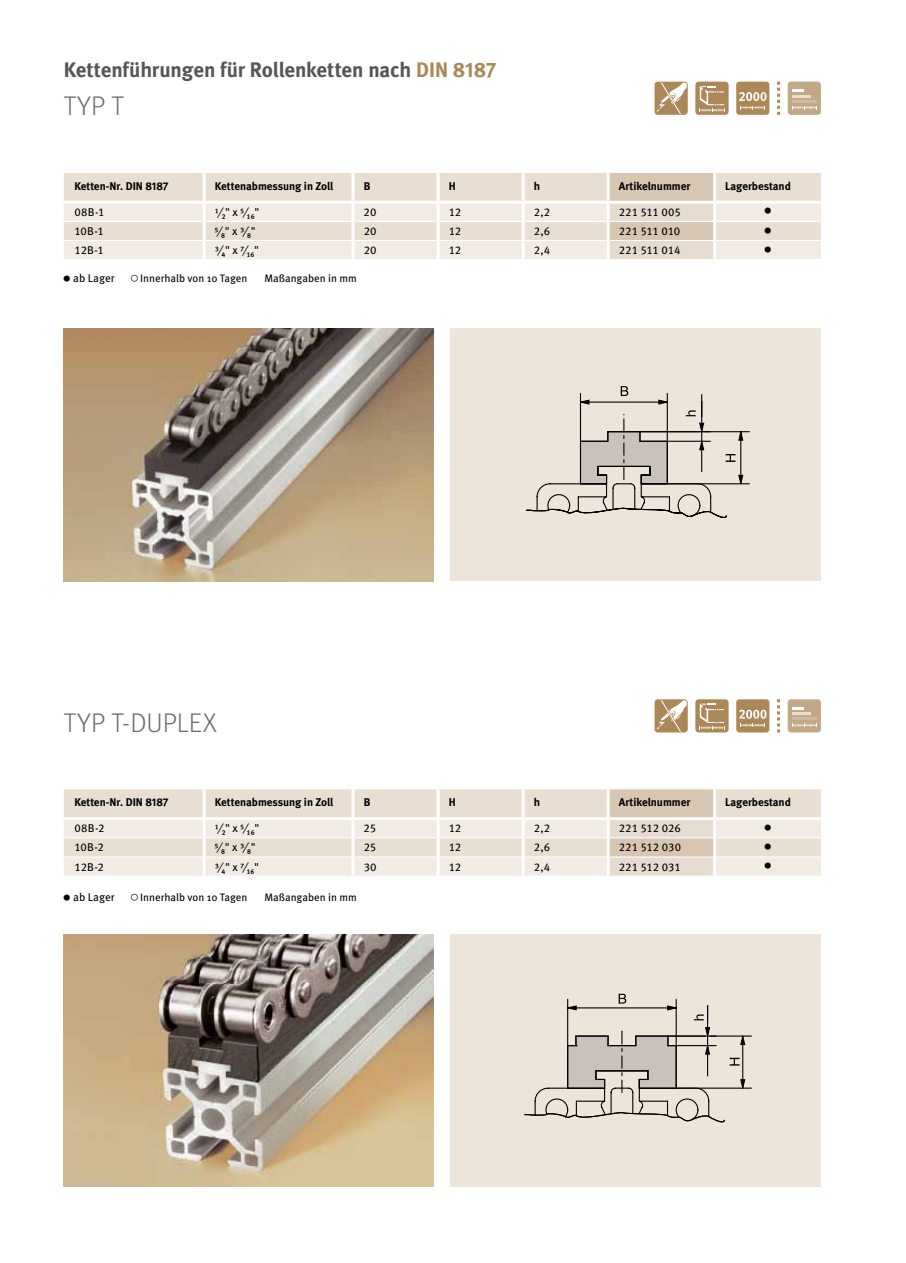
<style>
.page{position:relative;width:906px;height:1263px;background:#fff}
.page>*{position:absolute;margin:0;border:0;box-sizing:border-box;transform-origin:0 0}
.t1{font:300 27px "Meta";letter-spacing:.015em;color:#6e6e6e}
.t2{font:700 21px "Meta";letter-spacing:-.01em;color:#565655}
.t3{font:11.25px "Meta Pro";letter-spacing:-.005em;color:#000}
.t4{font:700 11.25px "Meta";color:#000}
.t5{font:10.8px "Meta Pro";color:#000}
.t6{font:9.75px "Science Pi BQ";color:#000}
.s1{color:#ac8757}
.s2{font-family:"Meta Bold Expert";font-weight:400;color:#ac8757}
.s3{font-family:"Meta Bold Expert";font-weight:400}
.s4{font-family:"Science Pi BQ";font-size:9.75px}
.s5{font-family:"Science Pi BQ"}
</style>
<div class="page">
<img style="left:64px;top:328px;width:370px;height:253px">
<div style="left:451px;top:328px;width:370px;height:253px;background:#ede4da"></div>
<hr style="left:667px;top:483px;width:82px;height:1px;background:#000">
<hr style="left:704px;top:431px;width:45px;height:1px;background:#000">
<svg style="left:526px;top:386px;width:217px;height:133px"></svg>
<img style="left:64px;top:934px;width:370px;height:253px">
<div style="left:451px;top:934px;width:370px;height:253px;background:#ede4da"></div>
<hr style="left:567px;top:1007px;width:109px;height:1px;background:#000">
<hr style="left:567px;top:999px;width:1px;height:46px;background:#000">
<hr style="left:675px;top:999px;width:2px;height:46px;background:#000">
<hr style="left:707px;top:1005px;width:1px;height:31px;background:#000">
<svg style="left:694px;top:1014px;width:10px;height:7px"></svg>
<hr style="left:709px;top:1035px;width:42px;height:1px;background:#000">
<hr style="left:676px;top:1087px;width:75px;height:2px;background:#000">
<svg style="left:667px;top:1005px;width:10px;height:6px"></svg>
<svg style="left:567px;top:1005px;width:10px;height:6px"></svg>
<svg style="left:618px;top:994px;width:8px;height:9px"></svg>
<svg style="left:524px;top:1027px;width:221px;height:96px"></svg>
<div style="left:695px;top:82px;width:33px;height:33px;background:#ac8757;border-radius:3px"></div>
<svg style="left:699px;top:86px;width:26px;height:26px"></svg>
<div style="left:736px;top:82px;width:33px;height:33px;background:#ac8757;border-radius:3px"></div>
<svg style="left:739px;top:92px;width:27px;height:17px"></svg>
<svg style="left:654px;top:82px;width:34px;height:33px"></svg>
<svg style="left:655px;top:83px;width:31px;height:31px"></svg>
<div style="left:787px;top:82px;width:34px;height:33px;background:#c3a885;border-radius:3px"></div>
<svg style="left:792px;top:106px;width:25px;height:3px"></svg>
<hr style="left:792px;top:100px;width:24px;height:3px;background:#cfb99e">
<svg style="left:792px;top:90px;width:18px;height:7px"></svg>
<svg style="left:777px;top:82px;width:3px;height:33px"></svg>
<div style="left:695px;top:699px;width:33px;height:33px;background:#ac8757;border-radius:3px"></div>
<svg style="left:699px;top:704px;width:26px;height:26px"></svg>
<div style="left:736px;top:699px;width:33px;height:33px;background:#ac8757;border-radius:3px"></div>
<svg style="left:739px;top:710px;width:27px;height:17px"></svg>
<svg style="left:654px;top:699px;width:34px;height:33px"></svg>
<svg style="left:655px;top:700px;width:31px;height:31px"></svg>
<div style="left:787px;top:699px;width:34px;height:33px;background:#c3a885;border-radius:3px"></div>
<svg style="left:792px;top:723px;width:25px;height:4px"></svg>
<hr style="left:792px;top:717px;width:24px;height:3px;background:#cfb99e">
<hr style="left:792px;top:712px;width:18px;height:3px;background:#e8ded1">
<svg style="left:792px;top:707px;width:12px;height:3px"></svg>
<svg style="left:777px;top:699px;width:3px;height:33px"></svg>
<svg style="left:64px;top:173px;width:757px;height:86px;background:#ebe2d7"></svg>
<hr style="left:610px;top:221px;width:103px;height:1px;background:#fff">
<hr style="left:610px;top:240px;width:103px;height:1px;background:#fff">
<hr style="left:607px;top:173px;width:3px;height:28px;background:#fff">
<hr style="left:713px;top:173px;width:3px;height:28px;background:#fff">
<hr style="left:607px;top:204px;width:3px;height:17px;background:#fff">
<hr style="left:713px;top:204px;width:3px;height:17px;background:#fff">
<hr style="left:607px;top:221px;width:3px;height:19px;background:#fff">
<hr style="left:713px;top:221px;width:3px;height:19px;background:#fff">
<hr style="left:607px;top:240px;width:3px;height:19px;background:#fff">
<hr style="left:713px;top:240px;width:3px;height:19px;background:#fff">
<hr style="left:607px;top:201px;width:109px;height:3px;background:#fff">
<svg style="left:64px;top:789px;width:757px;height:87px;background:#ebe3d8"></svg>
<hr style="left:610px;top:837px;width:103px;height:1px;background:#fff">
<hr style="left:610px;top:856px;width:103px;height:1px;background:#fff">
<hr style="left:607px;top:875px;width:109px;height:2px;background:#fff">
<hr style="left:607px;top:789px;width:3px;height:28px;background:#fff">
<hr style="left:713px;top:789px;width:3px;height:28px;background:#fff">
<hr style="left:607px;top:820px;width:3px;height:18px;background:#fff">
<hr style="left:713px;top:820px;width:3px;height:18px;background:#fff">
<hr style="left:607px;top:838px;width:3px;height:19px;background:#fff">
<hr style="left:713px;top:838px;width:3px;height:19px;background:#fff">
<hr style="left:607px;top:857px;width:3px;height:18px;background:#fff">
<hr style="left:713px;top:857px;width:3px;height:18px;background:#fff">
<hr style="left:607px;top:817px;width:109px;height:3px;background:#fff">
<h2 class="t2" style="left:64px;top:58px;width:434px">Kettenführungen für Rollenketten nach <span class="s1">DIN</span> <span class="s2">8187</span></h2>
<h1 class="t1" style="left:64px;top:90px;width:61px">TYP T</h1>
<p class="t4" style="left:74px;top:179px;width:96px">Ketten-Nr. DIN <span class="s3">8187</span></p>
<p class="t4" style="left:215px;top:179px;width:120px">Kettenabmessung in Zoll</p>
<p class="t4" style="left:364px;top:179px;width:8px">B</p>
<p class="t4" style="left:449px;top:179px;width:8px">H</p>
<p class="t4" style="left:534px;top:179px;width:8px">h</p>
<p class="t4" style="left:619px;top:179px;width:73px">Artikelnummer</p>
<p class="t4" style="left:725px;top:179px;width:67px">Lagerbestand</p>
<p class="t3" style="left:74px;top:205px;width:32px">08B-1</p>
<p class="t3" style="left:215px;top:205px;width:46px">¹⁄₂" x ⁵⁄₁₆"</p>
<p class="t3" style="left:364px;top:205px;width:14px">20</p>
<p class="t3" style="left:449px;top:205px;width:14px">12</p>
<p class="t3" style="left:534px;top:205px;width:18px">2,2</p>
<p class="t3" style="left:619px;top:205px;width:64px">221 511 005</p>
<p class="t6" style="left:764px;top:205px;width:8px">”</p>
<p class="t3" style="left:74px;top:224px;width:31px">10B-1</p>
<p class="t3" style="left:215px;top:224px;width:42px">⁵⁄₈" x ³⁄₈"</p>
<p class="t3" style="left:364px;top:224px;width:14px">20</p>
<p class="t3" style="left:449px;top:224px;width:14px">12</p>
<p class="t3" style="left:534px;top:224px;width:18px">2,6</p>
<p class="t3" style="left:619px;top:224px;width:63px">221 511 010</p>
<p class="t6" style="left:764px;top:225px;width:8px">”</p>
<p class="t3" style="left:74px;top:243px;width:31px">12B-1</p>
<p class="t3" style="left:215px;top:243px;width:46px">³⁄₄" x ⁷⁄₁₆"</p>
<p class="t3" style="left:364px;top:243px;width:14px">20</p>
<p class="t3" style="left:449px;top:243px;width:14px">12</p>
<p class="t3" style="left:534px;top:243px;width:18px">2,4</p>
<p class="t3" style="left:619px;top:243px;width:63px">221 511 014</p>
<p class="t6" style="left:764px;top:244px;width:8px">”</p>
<p class="t3" style="left:64px;top:271px;width:52px"><span class="s4">”</span> ab Lager</p>
<p class="t5" style="left:131px;top:272px;width:118px"><span class="s5">@</span> Innerhalb von 10 Tagen</p>
<p class="t5" style="left:264px;top:272px;width:94px">Maßangaben in mm</p>
<h1 class="t1" style="left:64px;top:707px;width:154px">TYP T-DUPLEX</h1>
<p class="t4" style="left:74px;top:795px;width:96px">Ketten-Nr. DIN <span class="s3">8187</span></p>
<p class="t4" style="left:215px;top:795px;width:120px">Kettenabmessung in Zoll</p>
<p class="t4" style="left:364px;top:795px;width:8px">B</p>
<p class="t4" style="left:449px;top:795px;width:8px">H</p>
<p class="t4" style="left:534px;top:795px;width:8px">h</p>
<p class="t4" style="left:619px;top:795px;width:73px">Artikelnummer</p>
<p class="t4" style="left:725px;top:795px;width:67px">Lagerbestand</p>
<p class="t3" style="left:74px;top:821px;width:31px">08B-2</p>
<p class="t3" style="left:215px;top:821px;width:46px">¹⁄₂" x ⁵⁄₁₆"</p>
<p class="t3" style="left:364px;top:821px;width:14px">25</p>
<p class="t3" style="left:449px;top:821px;width:14px">12</p>
<p class="t3" style="left:534px;top:821px;width:18px">2,2</p>
<p class="t3" style="left:619px;top:821px;width:64px">221 512 026</p>
<p class="t6" style="left:764px;top:822px;width:8px">”</p>
<p class="t3" style="left:74px;top:840px;width:31px">10B-2</p>
<p class="t3" style="left:215px;top:840px;width:42px">⁵⁄₈" x ³⁄₈"</p>
<p class="t3" style="left:364px;top:840px;width:14px">25</p>
<p class="t3" style="left:449px;top:840px;width:14px">12</p>
<p class="t3" style="left:534px;top:840px;width:18px">2,6</p>
<p class="t3" style="left:619px;top:840px;width:64px">221 512 030</p>
<p class="t6" style="left:764px;top:841px;width:8px">”</p>
<p class="t3" style="left:74px;top:859px;width:31px">12B-2</p>
<p class="t3" style="left:215px;top:859px;width:46px">³⁄₄" x ⁷⁄₁₆"</p>
<p class="t3" style="left:364px;top:859px;width:14px">30</p>
<p class="t3" style="left:449px;top:859px;width:14px">12</p>
<p class="t3" style="left:534px;top:859px;width:18px">2,4</p>
<p class="t3" style="left:619px;top:859px;width:64px">221 512 031</p>
<p class="t6" style="left:764px;top:860px;width:8px">”</p>
<p class="t3" style="left:64px;top:890px;width:52px"><span class="s4">”</span> ab Lager</p>
<p class="t5" style="left:131px;top:891px;width:118px"><span class="s5">@</span> Innerhalb von 10 Tagen</p>
<p class="t5" style="left:264px;top:891px;width:94px">Maßangaben in mm</p>
</div>
